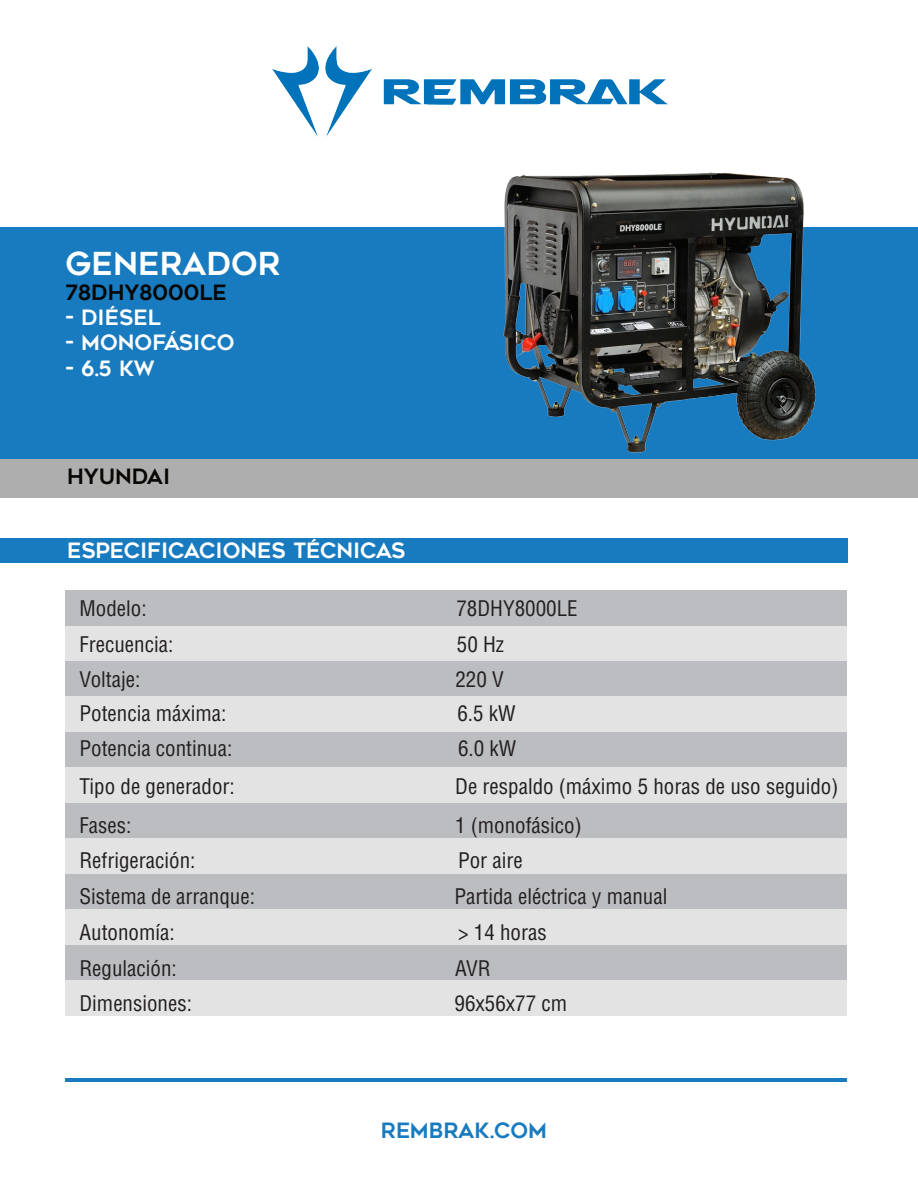
<style>
.page{position:relative;width:918px;height:1190px;background:#fff}
.page>*{position:absolute;margin:0;border:0;box-sizing:border-box;transform-origin:0 0}
.t1{font:31.5px "Geometos";color:#fff}
.t2{font:condensed 21px "Helvetica";color:#231f20}
.t3{font:21px "Geometos";color:#fefefe}
.t4{font:21px "Geometos";color:#fff}
.t5{font:21px "Geometos";color:#080704}
.t6{font:21px "Geometos";color:#187abf}
</style>
<div class="page">
<div style="left:0;top:538px;width:847px;height:24px;background:#187abf"></div>
<div style="left:0;top:459px;width:918px;height:38px;background:#afaeae"></div>
<div style="left:0;top:227px;width:918px;height:232px;background:#187abf"></div>
<img style="left:272px;top:47px;width:394px;height:90px">
<div style="left:66px;top:590px;width:781px;height:36px;background:#bcbdc0"></div>
<div style="left:66px;top:626px;width:781px;height:35px;background:#e2e3e2"></div>
<div style="left:66px;top:661px;width:781px;height:35px;background:#bcbdc0"></div>
<div style="left:66px;top:696px;width:781px;height:36px;background:#e2e3e2"></div>
<div style="left:66px;top:732px;width:781px;height:35px;background:#bcbdc0"></div>
<div style="left:66px;top:767px;width:781px;height:36px;background:#e2e3e2"></div>
<div style="left:66px;top:803px;width:781px;height:35px;background:#bcbdc0"></div>
<div style="left:66px;top:838px;width:781px;height:35px;background:#e2e3e2"></div>
<div style="left:66px;top:873px;width:781px;height:36px;background:#bcbdc0"></div>
<div style="left:66px;top:909px;width:781px;height:35px;background:#e2e3e2"></div>
<div style="left:66px;top:944px;width:781px;height:36px;background:#bcbdc0"></div>
<div style="left:66px;top:980px;width:781px;height:35px;background:#e2e3e2"></div>
<hr style="left:66px;top:1078px;width:781px;height:3px;background:#187abf">
<img style="left:417px;top:95px;width:484px;height:403px">
<h1 class="t1" style="left:66px;top:251px;width:217px">GENERADOR</h1>
<p class="t5" style="left:66px;top:284px;width:163px">78DHY8000LE</p>
<p class="t3" style="left:66px;top:309px;width:97px">- DIÉSEL</p>
<p class="t3" style="left:66px;top:334px;width:170px">- MONOFÁSICO</p>
<p class="t3" style="left:66px;top:360px;width:91px">- 6.5 KW</p>
<p class="t5" style="left:67px;top:468px;width:105px">HYUNDAI</p>
<p class="t4" style="left:67px;top:542px;width:340px">ESPECIFICACIONES TÉCNICAS</p>
<p class="t2" style="left:80px;top:600px;width:69px">Modelo:</p>
<p class="t2" style="left:456px;top:600px;width:123px">78DHY8000LE</p>
<p class="t2" style="left:80px;top:636px;width:95px">Frecuencia:</p>
<p class="t2" style="left:457px;top:636px;width:49px">50 Hz</p>
<p class="t2" style="left:80px;top:670px;width:62px">Voltaje:</p>
<p class="t2" style="left:455px;top:670px;width:50px">220 V</p>
<p class="t2" style="left:80px;top:705px;width:148px">Potencia máxima:</p>
<p class="t2" style="left:457px;top:705px;width:60px">6.5 kW</p>
<p class="t2" style="left:80px;top:740px;width:154px">Potencia continua:</p>
<p class="t2" style="left:458px;top:740px;width:60px">6.0 kW</p>
<p class="t2" style="left:80px;top:778px;width:157px">Tipo de generador:</p>
<p class="t2" style="left:455px;top:778px;width:385px">De respaldo (máximo 5 horas de uso seguido)</p>
<p class="t2" style="left:80px;top:817px;width:53px">Fases:</p>
<p class="t2" style="left:455px;top:817px;width:128px">1 (monofásico)</p>
<p class="t2" style="left:80px;top:851px;width:118px">Refrigeración:</p>
<p class="t2" style="left:458px;top:851px;width:66px">Por aire</p>
<p class="t2" style="left:80px;top:887px;width:177px">Sistema de arranque:</p>
<p class="t2" style="left:455px;top:887px;width:214px">Partida eléctrica y manual</p>
<p class="t2" style="left:80px;top:924px;width:97px">Autonomía:</p>
<p class="t2" style="left:458px;top:924px;width:90px">&gt; 14 horas</p>
<p class="t2" style="left:80px;top:959px;width:99px">Regulación:</p>
<p class="t2" style="left:455px;top:959px;width:37px">AVR</p>
<p class="t2" style="left:80px;top:995px;width:114px">Dimensiones:</p>
<p class="t2" style="left:455px;top:995px;width:114px">96x56x77 cm</p>
<p class="t6" style="left:381px;top:1121px;width:168px">REMBRAK.COM</p>
</div>
